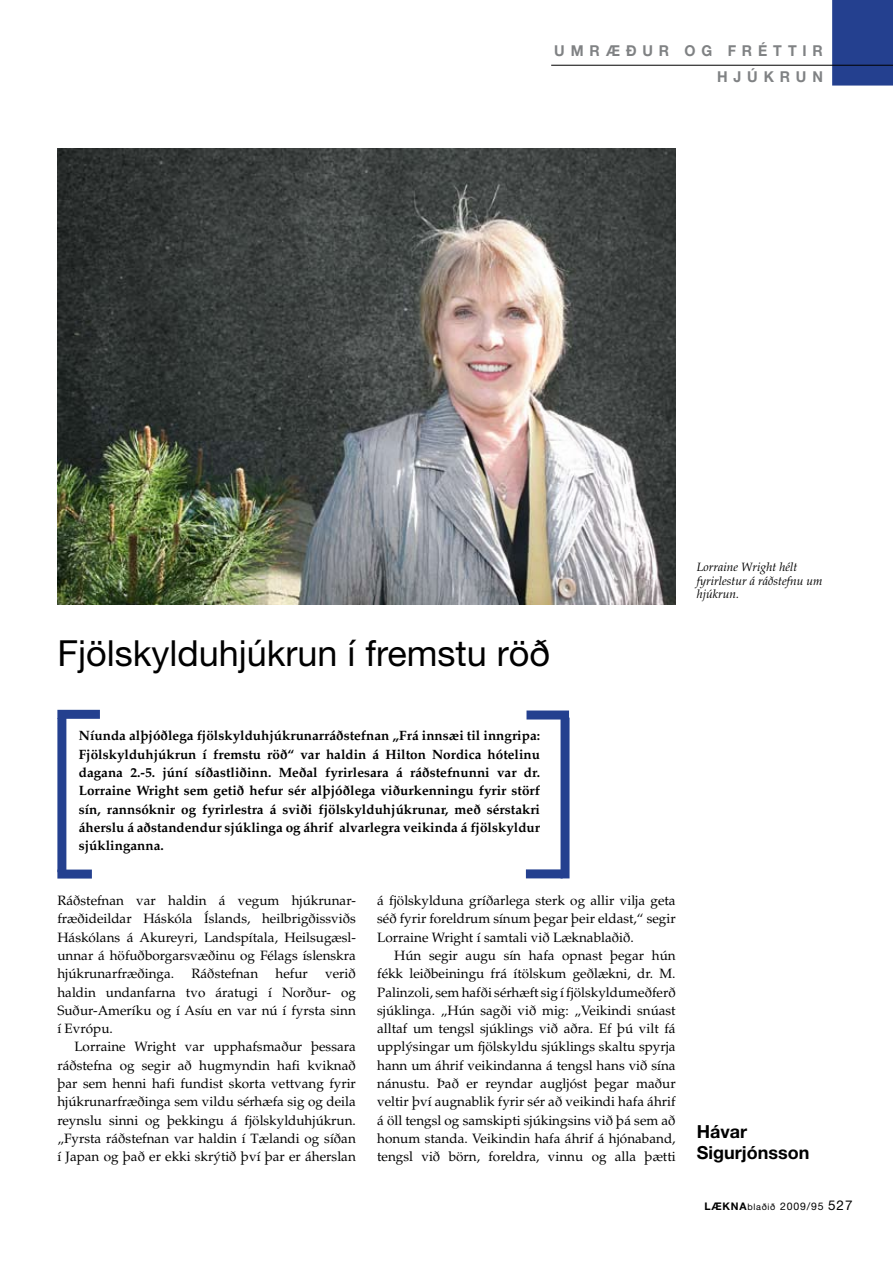
<style>
.page{position:relative;width:893px;height:1263px;background:#fff}
.page>*{position:absolute;margin:0;border:0;box-sizing:border-box;transform-origin:0 0}
.t1{font:36px "Helvetica Neue";color:#000}
.t2{font:700 18px/21px "Helvetica Neue";color:#000}
.t3{font:700 15px/25.5px "Helvetica Neue";letter-spacing:.415em;color:#808284;text-align:right;scale:.95 1}
.t4{font:13.5px/18.3px "Palatino";color:#000;text-align:justify}
.t5{font:700 13.5px/18.3px "Palatino";color:#000;text-align:justify}
.t6{font:italic 12px/13.5px "Palatino";color:#000}
.t7{font:10.5px "Helvetica Neue";letter-spacing:.075em;color:#000}
.s1{font-weight:700}
.s2{font-size:9px}
.s3{font-size:13.5px}
</style>
<div class="page">
<div style="left:832px;top:0;width:61px;height:86px;background:#24408f"></div>
<hr style="left:551px;top:65px;width:342px;height:1px;background:#000">
<div style="left:526px;top:710px;width:43px;height:9px;background:#24408f"></div>
<div style="left:560px;top:718px;width:9px;height:160px;background:#24408f"></div>
<div style="left:526px;top:869px;width:37px;height:9px;background:#24408f"></div>
<img style="left:57px;top:149px;width:619px;height:456px">
<div style="left:57px;top:710px;width:43px;height:9px;background:#24408f"></div>
<div style="left:57px;top:718px;width:9px;height:154px;background:#24408f"></div>
<div style="left:57px;top:869px;width:35px;height:9px;background:#24408f"></div>
<p class="t3" style="left:554px;top:38px;width:284px">UMRÆÐUR OG FRÉTTI R<br>HJÚKRUN</p>
<h1 class="t1" style="left:57px;top:632px;width:494px">Fjölskylduhjúkrun í fremstu röð</h1>
<p class="t6" style="left:697px;top:561px;width:127px">Lorraine Wright hélt fyrirlestur á ráðstefnu um hjúkrun.</p>
<p class="t5" style="left:79px;top:727px;width:463px">Níunda alþjóðlega fjölskylduhjúkrunarráðstefnan „Frá innsæi til inngripa:<br>Fjölskylduhjúkrun í fremstu röð“ var haldin á Hilton Nordica hótelinu dagana 2.-5. júní síðastliðinn. Meðal fyrirlesara á ráðstefnunni var dr.<br>Lorraine Wright sem getið hefur sér alþjóðlega viðurkenningu fyrir störf sín, rannsóknir og fyrirlestra á sviði fjölskylduhjúkrunar, með sérstakri áherslu á aðstandendur sjúklinga og áhrif alvarlegra veikinda á fjölskyldur sjúklinganna.</p>
<p class="t4" style="left:57px;top:891px;width:300px">Ráðstefnan var haldin á vegum hjúkrunar&shy;fræðideildar Háskóla Íslands, heilbrigðissviðs Háskólans á Akureyri, Landspítala, Heilsugæsl&shy;unnar á höfuðborgarsvæðinu og Félags íslenskra hjúkrunarfræðinga.</p>
<p class="t4" style="left:57px;top:965px;width:300px;text-indent:268px">verið haldin undanfarna tvo áratugi í Norður- og Suður-Ameríku og í Asíu en var nú í fyrsta sinn í Evrópu.</p>
<p class="t4" style="left:57px;top:1038px;width:300px;text-indent:17px">Lorraine Wright var upphafsmaður þessara ráðstefna og segir að hugmyndin hafi kviknað þar sem henni hafi fundist skorta vettvang fyrir hjúkrunarfræðinga sem vildu sérhæfa sig og deila reynslu sinni og þekkingu á fjölskylduhjúkrun. „Fyrsta ráðstefnan var haldin í Tælandi og síðan í Japan og það er ekki skrýtið því þar er áherslan</p>
<p class="t4" style="left:192px;top:965px;width:68px">Ráðstefnan</p>
<p class="t4" style="left:276px;top:965px;width:34px">hefur</p>
<p class="t4" style="left:377px;top:891px;width:300px">á fjölskylduna gríðarlega sterk og allir vilja geta séð fyrir foreldrum sínum þegar þeir eldast,“ segir Lorraine Wright í samtali við Læknablaðið.</p>
<p class="t4" style="left:377px;top:946px;width:300px;text-indent:17px">Hún segir augu sín hafa opnast þegar hún fékk leiðbeiningu frá ítölskum geðlækni, dr. M.<br>Palinzoli, sem hafði sérhæft sig í fjölskyldumeðferð sjúklinga. „Hún sagði við mig: „Veikindi snúast alltaf um tengsl sjúklings við aðra. Ef þú vilt fá upplýsingar um fjölskyldu sjúklings skaltu spyrja hann um áhrif veikindanna á tengsl hans við sína nánustu. Það er reyndar augljóst þegar maður veltir því augnablik fyrir sér að veikindi hafa áhrif á öll tengsl og samskipti sjúkingsins við þá sem að honum standa. Veikindin hafa áhrif á hjónaband, tengsl við börn, foreldra, vinnu og alla þætti</p>
<h2 class="t2" style="left:697px;top:1121px;width:114px">Hávar<br>Sigurjónsson</h2>
<p class="t7" style="left:704px;top:1200px;width:150px"><span class="s1">LÆKNA</span><span class="s2">blaðið</span> 2009/95 <span class="s3">527</span></p>
</div>
